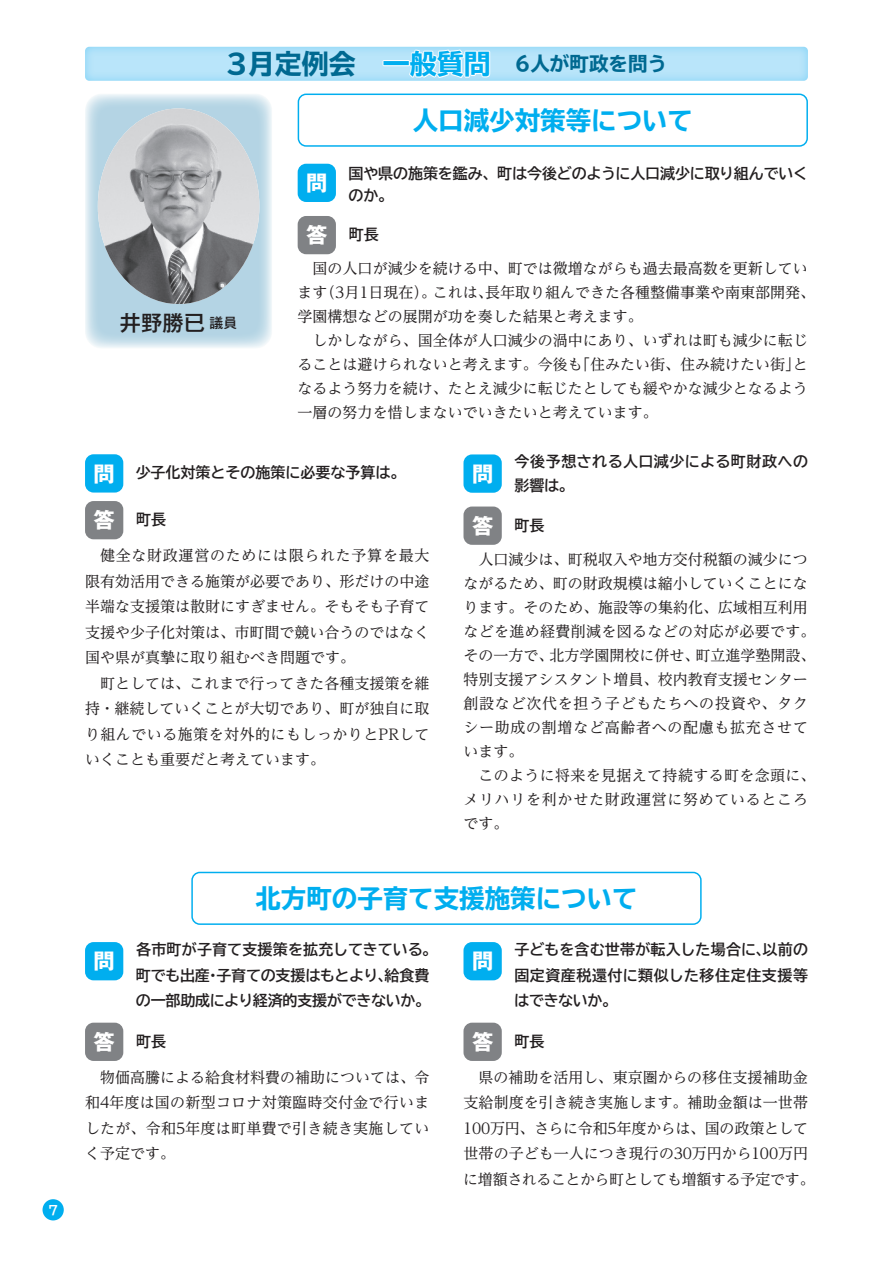
<style>
.page{position:relative;width:893px;height:1263px;background:#fff}
.page>*{position:absolute;margin:0;border:0;box-sizing:border-box;transform-origin:0 0}
.t1{font:700 expanded 27px "TBUD Go Std";color:#006991}
.t2{font:700 expanded 25.5px "TBUD Go Std";color:#00aeef}
.t3{font:700 21.3px "Gothic MB101 Pr 6 N";color:#fff}
.t4{font:500 21.3px "Gothic MB101 Pr 6 N";color:#231f20}
.t5{font:700 expanded 19.5px "TBUD Go Std";color:#006991}
.t6{font:15px/25.5px "UD Reimin Pr 6 N";color:#231f20;text-align:justify}
.t7{font:700 15px/25.5px "TBUD Go Std";color:#231f20}
.t8{font:15px/24px "UD Reimin Pr 6 N";letter-spacing:.045em;color:#231f20}
.t9{font:15px/24px "UD Reimin Pr 6 N";letter-spacing:.035em;color:#231f20}
.t10{font:700 15px/25.5px "TBUD Go Std";letter-spacing:.035em;color:#231f20}
.t11{font:15px "UD Reimin Pr 6 N";letter-spacing:.02em;color:#231f20}
.t12{font:700 15px "TBUD Go Std";letter-spacing:.03em;color:#231f20}
.t13{font:500 13.8px "Gothic MB101 Pr 6 N";color:#231f20}
.t14{font:700 12.75px "TBUD Go Std";color:#fff}
.s1{color:#fff}
</style>
<div class="page">
<div style="left:43px;top:1199px;width:21px;height:21px;background:#00aeef;border-radius:50%"></div>
<div style="left:298px;top:164px;width:38px;height:38px;background:#00aeef;border-radius:9px"></div>
<div style="left:298px;top:216px;width:38px;height:38px;background:#808285;border-radius:9px"></div>
<div style="left:298px;top:94px;width:510px;height:53px;border:1px solid #00aeef;border-radius:8px"></div>
<div style="left:191px;top:872px;width:511px;height:53px;border:1px solid #00aeef;border-radius:8px"></div>
<div style="left:85px;top:454px;width:38px;height:38px;background:#00aeef;border-radius:9px"></div>
<div style="left:85px;top:501px;width:38px;height:38px;background:#808285;border-radius:9px"></div>
<div style="left:85px;top:942px;width:38px;height:38px;background:#00aeef;border-radius:9px"></div>
<div style="left:85px;top:1023px;width:38px;height:38px;background:#808285;border-radius:9px"></div>
<img style="left:85px;top:94px;width:187px;height:254px">
<img style="left:98px;top:108px;width:161px;height:196px">
<div style="left:463px;top:454px;width:39px;height:39px;background:#00aeef;border-radius:9px"></div>
<div style="left:463px;top:506px;width:39px;height:39px;background:#808285;border-radius:9px"></div>
<div style="left:463px;top:942px;width:39px;height:38px;background:#00aeef;border-radius:9px"></div>
<div style="left:463px;top:1023px;width:39px;height:38px;background:#808285;border-radius:9px"></div>
<p class="t14" style="left:48px;top:1199px;width:12px">7</p>
<h1 class="t1" style="left:226px;top:49px;width:266px">3月定例会　<span class="s1">一般質問</span></h1>
<h3 class="t5" style="left:515px;top:53px;width:154px">6人が町政を問う</h3>
<h3 class="t4" style="left:120px;top:305px;width:87px">井野勝已</h3>
<p class="t13" style="left:210px;top:312px;width:29px">議員</p>
<h2 class="t2" style="left:413px;top:106px;width:282px">人口減少対策等について</h2>
<p class="t7" style="left:349px;top:160px;width:461px">国や県の施策を鑑み、町は今後どのように人口減少に取り組んでいく</p>
<h3 class="t3" style="left:306px;top:165px;width:23px">問</h3>
<p class="t7" style="left:349px;top:183px;width:46px">のか。</p>
<p class="t7" style="left:349px;top:222px;width:31px">町長</p>
<h3 class="t3" style="left:306px;top:217px;width:23px">答</h3>
<p class="t6" style="left:485px;top:256px;width:331px;line-height:24px;text-indent:-172px">国の人口が減少を続ける中、町では微増ながらも過去最高数を更新してい長年取り組んできた各種整備事業や南東部開発、</p>
<p class="t6" style="left:320px;top:280px;width:117px">（3月1日現在）。</p>
<p class="t6" style="left:298px;top:280px;width:31px">ます</p>
<p class="t6" style="left:298px;top:304px;width:346px">学園構想などの展開が功を奏した結果と考えます。</p>
<p class="t6" style="left:313px;top:328px;width:496px">しかしながら、国全体が人口減少の渦中にあり、いずれは町も減少に転じ</p>
<p class="t6" style="left:575px;top:352px;width:234px">「住みたい街、住み続けたい街と」</p>
<p class="t6" style="left:433px;top:280px;width:61px">これは、</p>
<p class="t6" style="left:298px;top:352px;width:511px;line-height:24px;text-align:left">ることは避けられないと考えます。今後も<br>なるよう努力を続け、たとえ減少に転じたとしても緩やかな減少となるよう一層の努力を惜しまないでいきたいと考えています。</p>
<h3 class="t3" style="left:94px;top:456px;width:23px">問</h3>
<p class="t7" style="left:136px;top:460px;width:271px">少子化対策とその施策に必要な予算は。</p>
<h3 class="t3" style="left:94px;top:502px;width:23px">答</h3>
<p class="t6" style="left:85px;top:542px;width:346px;text-indent:15px">健全な財政運営のためには限られた予算を最大限有効活用できる施策が必要であり、形だけの中途半端な支援策は散財にすぎません。そもそも子育て支援や少子化対策は、市町間で競い合うのではなく国や県が真摯に取り組むべき問題です。</p>
<p class="t6" style="left:85px;top:670px;width:346px;text-indent:15px">町としては、これまで行ってきた各種支援策を維持・継続していくことが大切であり、町が独自に取り組んでいる施策を対外的にもしっかりとPRしていくことも重要だと考えています。</p>
<p class="t7" style="left:136px;top:507px;width:31px">町長</p>
<p class="t12" style="left:514px;top:450px;width:295px">今後予想される人口減少による町財政への</p>
<h3 class="t3" style="left:472px;top:456px;width:23px">問</h3>
<p class="t7" style="left:514px;top:473px;width:61px">影響は。</p>
<p class="t7" style="left:514px;top:512px;width:31px">町長</p>
<h3 class="t3" style="left:472px;top:508px;width:23px">答</h3>
<p class="t6" style="left:478px;top:546px;width:331px">人口減少は、町税収入や地方交付税額の減少につ</p>
<p class="t6" style="left:463px;top:570px;width:346px">ながるため、町の財政規模は縮小していくことにな</p>
<p class="t6" style="left:463px;top:594px;width:346px">ります。そのため、施設等の集約化、広域相互利用</p>
<p class="t11" style="left:463px;top:619px;width:353px">などを進め経費削減を図るなどの対応が必要です。</p>
<p class="t6" style="left:695px;top:642px;width:121px">町立進学塾開設、</p>
<p class="t6" style="left:549px;top:642px;width:151px">北方学園開校に併せ、</p>
<p class="t8" style="left:463px;top:643px;width:346px">その一方で、<br>特別支援アシスタント増員、校内教育支援センター創設など次代を担う子どもたちへの投資や、タクシー助成の割増など高齢者への配慮も拡充させています。</p>
<p class="t9" style="left:463px;top:763px;width:353px;text-indent:15px">このように将来を見据えて持続する町を念頭に、メリハリを利かせた財政運営に努めているところです。</p>
<h2 class="t2" style="left:255px;top:884px;width:383px">北方町の子育て支援施策について</h2>
<p class="t7" style="left:136px;top:937px;width:303px">各市町が子育て支援策を拡充してきている。</p>
<h3 class="t3" style="left:94px;top:943px;width:23px">問</h3>
<p class="t7" style="left:136px;top:962px;width:295px">町でも出産子育ての支援はもとより給食費</p>
<p class="t7" style="left:136px;top:962px;width:296px;text-indent:70px">・<br>の一部助成により経済的支援ができないか。</p>
<p class="t7" style="left:136px;top:1028px;width:31px">町長</p>
<p class="t7" style="left:378px;top:962px;width:16px">、</p>
<h3 class="t3" style="left:94px;top:1024px;width:23px">答</h3>
<p class="t6" style="left:85px;top:1064px;width:346px;text-indent:15px">物価高騰による給食材料費の補助については、令和4年度は国の新型コロナ対策臨時交付金で行いましたが、令和5年度は町単費で引き続き実施していく予定です。</p>
<p class="t7" style="left:514px;top:937px;width:295px">子どもを含む世帯が転入した場合に以前の</p>
<p class="t7" style="left:756px;top:937px;width:16px">、</p>
<h3 class="t3" style="left:472px;top:943px;width:23px">問</h3>
<p class="t10" style="left:514px;top:962px;width:295px">固定資産税還付に類似した移住定住支援等はできないか。</p>
<p class="t7" style="left:514px;top:1028px;width:31px">町長</p>
<h3 class="t3" style="left:472px;top:1024px;width:23px">答</h3>
<p class="t6" style="left:463px;top:1064px;width:353px;text-align:center">県の補助を活用し、東京圏からの移住支援補助金<br>支給制度を引き続き実施します。補助金額は一世帯<br>100万円、さらに令和5年度からは、国の政策として世帯の子ども一人につき現行の30万円から100万円に増額されることから町としても増額する予定です。</p>
</div>
